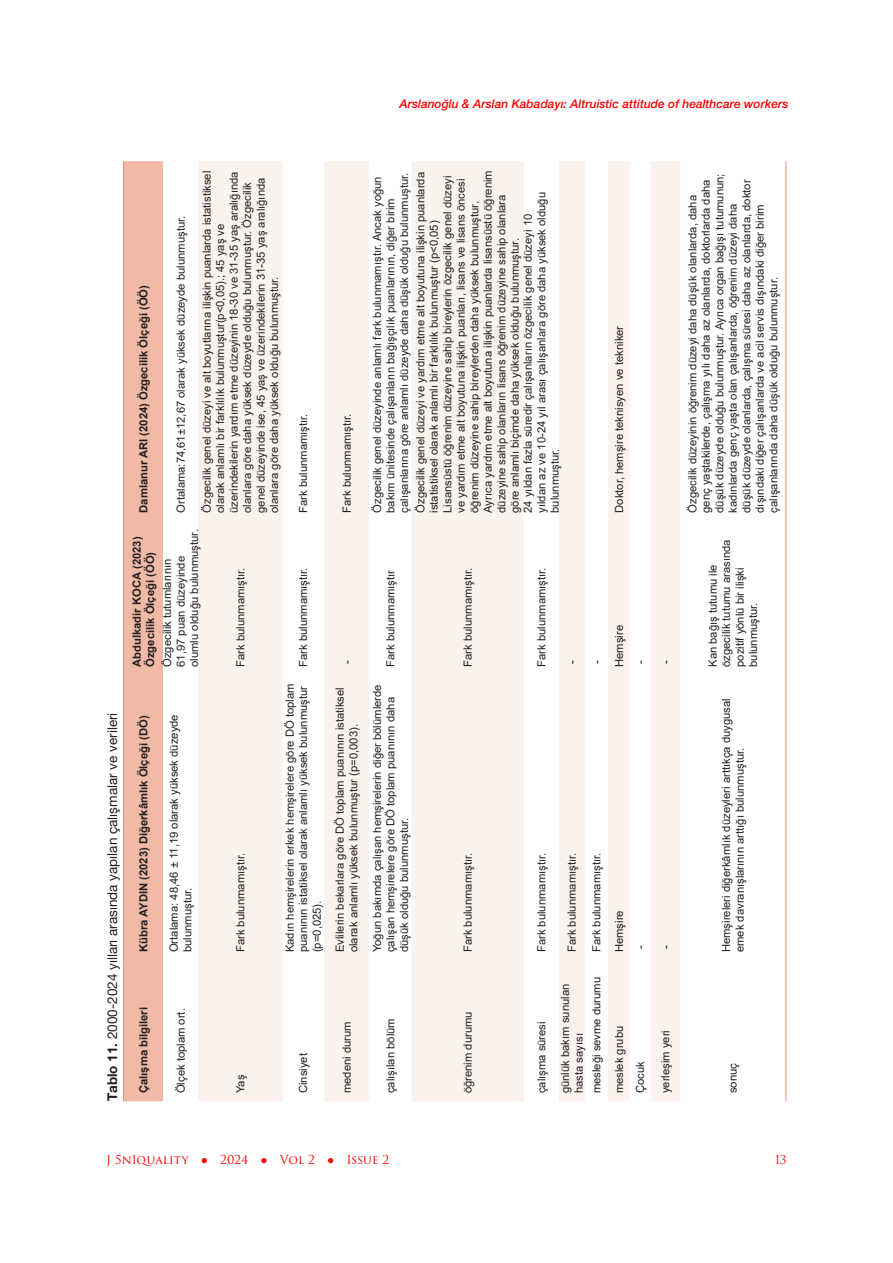
<style>
.page{position:relative;width:893px;height:1263px;background:#fff}
.page>*{position:absolute;margin:0;border:0;box-sizing:border-box;transform-origin:0 0}
.Tablo_Baş{font:13.5px "Helvetica Neue LT 55 Rm";color:#231f20}
.t1{font:12px "Helvetica Neue LT 66 Md It";color:#fe0000}
.t2{font:12px "Trajan Pro 3";color:#fe0000}
.t3{font:11.25px/13.5px "Arial";color:#231f20}
.t4{font:700 11.25px/13.5px "Arial";color:#231f20}
.s1{font-family:"Helvetica Neue LT 75 Bd"}
.s2{font-family:"Sylfaen"}
</style>
<div class="page">
<div style="left:124px;top:161px;width:39px;height:940px;background:#f0baa6"></div>
<svg style="left:198px;top:161px;width:482px;height:940px;fill:#fbf2ed"></svg>
<hr style="left:123px;top:960px;width:1px;height:141px;background:#e59279">
<hr style="left:123px;top:675px;width:1px;height:285px;background:#e59279">
<hr style="left:123px;top:521px;width:1px;height:154px;background:#e59279">
<hr style="left:123px;top:161px;width:1px;height:360px;background:#e59279">
<hr style="left:785px;top:960px;width:1px;height:141px;background:#e59279">
<hr style="left:785px;top:675px;width:1px;height:285px;background:#e59279">
<hr style="left:785px;top:521px;width:1px;height:154px;background:#e59279">
<hr style="left:785px;top:161px;width:1px;height:360px;background:#e59279">
<p class="t1" style="left:399px;top:97px;width:390px">Arslanoğlu &amp; Arslan Kabadayı: Altruistic attitude of healthcare workers</p>
<p class="Tablo_Baş" style="left:104px;top:1101px;width:390px;rotate:-90deg"><span class="s1">Tablo 11.</span> 2000-2024 yılları arasında yapılan çalışmalar ve verileri</p>
<p class="t4" style="left:137px;top:513px;width:229px;rotate:-90deg">Damlanur ARI (2024) Özgecilik Ölçeği (ÖÖ)</p>
<p class="t3" style="left:174px;top:513px;width:298px;rotate:-90deg">Ortalama:74,61±12,67 olarak yüksek düzeyde bulunmuştur.</p>
<p class="t3" style="left:200px;top:513px;width:343px;rotate:-90deg">Özgecilik genel düzeyi ve alt boyutlarına ilişkin puanlarda istatistiksel olarak anlamlı bir farklılık bulunmuştur(p&lt;0,05).; 45 yaş ve üzerindekilerin yardım etme düzeyinin 18-30 ve 31-35 yaş aralığında olanlara göre daha yüksek düzeyde olduğu bulunmuştur. Özgecilik genel düzeyinde ise, 45 yaş ve üzerindekilerin 31-35 yaş aralığında olanlara göre daha yüksek olduğu bulunmuştur.</p>
<p class="t3" style="left:160px;top:667px;width:139px;rotate:-90deg">Özgecilik tutumlarının<br>61,97 puan düzeyinde olumlu olduğu bulunmuştur.</p>
<p class="t4" style="left:130px;top:667px;width:132px;rotate:-90deg">Abdulkadir KOCA (2023)<br>Özgecilik Ölçeği (ÖÖ)</p>
<p class="t3" style="left:234px;top:667px;width:101px;rotate:-90deg">Fark bulunmamıştır.</p>
<p class="t3" style="left:296px;top:513px;width:101px;rotate:-90deg">Fark bulunmamıştır.</p>
<p class="t3" style="left:296px;top:667px;width:101px;rotate:-90deg">Fark bulunmamıştır.</p>
<p class="t4" style="left:137px;top:952px;width:238px;rotate:-90deg">Kübra AYDIN (2023) Diğerkâmlık Ölçeği (DÖ)</p>
<p class="t3" style="left:167px;top:952px;width:239px;rotate:-90deg">Ortalama: 48,46 ± 11,19 olarak yüksek düzeyde bulunmuştur.</p>
<p class="t3" style="left:234px;top:952px;width:101px;rotate:-90deg">Fark bulunmamıştır.</p>
<p class="t3" style="left:283px;top:952px;width:270px;rotate:-90deg">Kadın hemşirelerin erkek hemşirelere göre DÖ toplam puanının istatiksel olarak anlamlı yüksek bulunmuştur (p=0,025).</p>
<p class="t3" style="left:340px;top:513px;width:101px;rotate:-90deg">Fark bulunmamıştır.</p>
<p class="t3" style="left:340px;top:664px;width:5px;rotate:-90deg">-</p>
<p class="t3" style="left:333px;top:952px;width:267px;rotate:-90deg">Evlilerin bekarlara göre DÖ toplam puanının istatiksel olarak anlamlı yüksek bulunmuştur (p=0,003).</p>
<p class="t4" style="left:137px;top:1093px;width:88px;rotate:-90deg">Çalışma bilgileri</p>
<p class="t3" style="left:174px;top:1093px;width:87px;rotate:-90deg">Ölçek toplam ort.</p>
<p class="t3" style="left:234px;top:1093px;width:20px;rotate:-90deg">Yaş</p>
<p class="t3" style="left:296px;top:1093px;width:42px;rotate:-90deg">Cinsiyet</p>
<p class="t3" style="left:340px;top:1093px;width:73px;rotate:-90deg">medeni durum</p>
<p class="t3" style="left:414px;top:513px;width:344px;rotate:-90deg">Özgecilik genel düzeyi ve yardım etme alt boyutuna ilişkin puanlarda istatistiksel olarak anlamlı bir farklılık bulunmuştur (p&lt;0,05)<br>Lisansüstü öğrenim düzeyine sahip bireylerin özgecilik genel düzeyi ve yardım etme alt boyutuna ilişkin puanları, lisans ve lisans öncesi öğrenim düzeyine sahip bireylerden daha yüksek bulunmuştur.<br>Ayrıca yardım etme alt boyutuna ilişkin puanlarda lisansüstü öğrenim düzeyine sahip olanların lisans öğrenim düzeyine sahip olanlara göre anlamlı biçimde daha yüksek olduğu bulunmuştur.</p>
<p class="t3" style="left:370px;top:513px;width:342px;rotate:-90deg">Özgecilik genel düzeyinde anlamlı fark bulunmamıştır. Ancak yoğun bakım ünitesinde çalışanların bağışçılık puanlarının, diğer birim çalışanlarına göre anlamlı düzeyde daha düşük olduğu bulunmuştur.</p>
<p class="t3" style="left:521px;top:513px;width:322px;rotate:-90deg">24 yıldan fazla süredir çalışanların özgecilik genel düzeyi 10 yıldan az ve 10-24 yıl arası çalışanlara göre daha yüksek olduğu bulunmuştur.</p>
<p class="t3" style="left:384px;top:667px;width:99px;rotate:-90deg">Fark bulunmamıştır</p>
<p class="t3" style="left:370px;top:952px;width:269px;rotate:-90deg">Yoğun bakımda çalışan hemşirelerin diğer bölümlerde çalışan hemşirelere göre DÖ toplam puanının daha düşük olduğu bulunmuştur.</p>
<p class="t3" style="left:461px;top:667px;width:101px;rotate:-90deg">Fark bulunmamıştır.</p>
<p class="t3" style="left:461px;top:952px;width:101px;rotate:-90deg">Fark bulunmamıştır.</p>
<p class="t3" style="left:535px;top:667px;width:101px;rotate:-90deg">Fark bulunmamıştır.</p>
<p class="t3" style="left:565px;top:664px;width:5px;rotate:-90deg">-</p>
<p class="t3" style="left:590px;top:664px;width:5px;rotate:-90deg">-</p>
<p class="t3" style="left:535px;top:952px;width:101px;rotate:-90deg">Fark bulunmamıştır.</p>
<p class="t3" style="left:565px;top:952px;width:101px;rotate:-90deg">Fark bulunmamıştır.</p>
<p class="t3" style="left:590px;top:952px;width:101px;rotate:-90deg">Fark bulunmamıştır.</p>
<p class="t3" style="left:384px;top:1093px;width:77px;rotate:-90deg">çalışılan bölüm</p>
<p class="t3" style="left:461px;top:1093px;width:83px;rotate:-90deg">öğrenim durumu</p>
<p class="t3" style="left:535px;top:1093px;width:73px;rotate:-90deg">çalışma süresi</p>
<p class="t3" style="left:590px;top:1093px;width:118px;rotate:-90deg">mesleği sevme durumu</p>
<p class="t3" style="left:558px;top:1093px;width:111px;rotate:-90deg">günlük bakım sunulan hasta sayısı</p>
<p class="t3" style="left:612px;top:513px;width:189px;rotate:-90deg">Doktor, hemşire teknisyen ve tekniker</p>
<p class="t3" style="left:612px;top:667px;width:43px;rotate:-90deg">Hemşire</p>
<p class="t3" style="left:633px;top:664px;width:5px;rotate:-90deg">-</p>
<p class="t3" style="left:612px;top:952px;width:43px;rotate:-90deg">Hemşire</p>
<p class="t3" style="left:633px;top:949px;width:5px;rotate:-90deg">-</p>
<p class="t3" style="left:612px;top:1093px;width:69px;rotate:-90deg">meslek grubu</p>
<p class="t3" style="left:633px;top:1093px;width:33px;rotate:-90deg">Çocuk</p>
<p class="t3" style="left:659px;top:664px;width:5px;rotate:-90deg">-</p>
<p class="t3" style="left:659px;top:949px;width:5px;rotate:-90deg">-</p>
<p class="t3" style="left:659px;top:1093px;width:65px;rotate:-90deg">yerleşim yeri</p>
<p class="t3" style="left:686px;top:513px;width:341px;rotate:-90deg">Özgecilik düzeyinin öğrenim düzeyi daha düşük olanlarda, daha genç yaştakilerde, çalışma yılı daha az olanlarda, doktorlarda daha düşük düzeyde olduğu bulunmuştur. Ayrıca organ bağışı tutumunun; kadınlarda genç yaşta olan çalışanlarda, öğrenim düzeyi daha düşük düzeyde olanlarda, çalışma süresi daha az olanlarda, doktor dışındaki diğer çalışanlarda ve acil servis dışındaki diğer birim çalışanlarında daha düşük olduğu bulunmuştur.</p>
<p class="t3" style="left:706px;top:667px;width:129px;rotate:-90deg">Kan bağış tutumu ile özgecilik tutumu arasında pozitif yönlü bir ilişki bulunmuştur.</p>
<p class="t3" style="left:719px;top:952px;width:255px;rotate:-90deg">Hemşireleri diğerkâmlık düzeyleri arttıkça duygusal emek davranışlarının arttığı bulunmuştur.</p>
<p class="t3" style="left:726px;top:1093px;width:32px;rotate:-90deg">sonuç</p>
<p class="t2" style="left:106px;top:1152px;width:284px">J 5n1quality <span class="s2">●</span> 2024 <span class="s2">●</span> Vol 2 <span class="s2">●</span> Issue 2</p>
<p class="t2" style="left:775px;top:1152px;width:13px">13</p>
</div>
